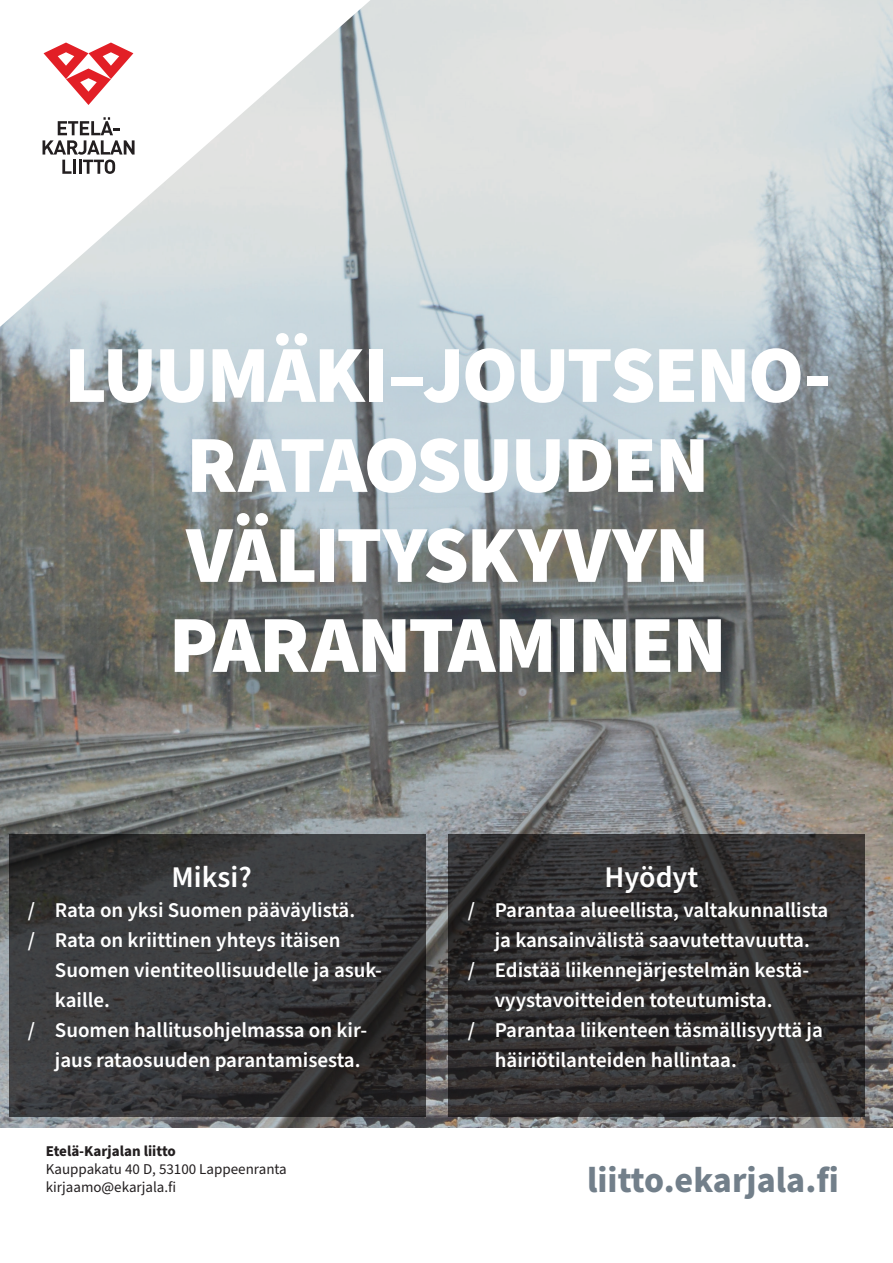
<style>
.page{position:relative;width:893px;height:1263px;background:#fff}
.page>*{position:absolute;margin:0;border:0;box-sizing:border-box;transform-origin:0 0}
.t1{font:900 81px/90px "Source Sans Pro";letter-spacing:-.03em;color:#fff;text-align:center}
.t2{font:700 36px "Source Sans Pro";color:#727f8a}
.t3{font:600 30px "Source Sans Pro";color:#fff}
.t4{font:600 21px "Source Sans Pro";color:#fff}
.t5{font:15px/18px "Source Sans Pro";color:#231f20}
.t6{font:700 15px "Source Sans Pro";color:#231f20}
</style>
<div class="page">
<img style="left:0;top:0;width:893px;height:1128px">
<svg style="left:9px;top:834px;width:416px;height:283px;background:#363637"></svg>
<svg style="left:448px;top:834px;width:417px;height:283px;background:#312f30"></svg>
<svg style="left:0;top:0;width:371px;height:327px"></svg>
<svg style="left:44px;top:43px;width:89px;height:62px"></svg>
<svg style="left:43px;top:117px;width:92px;height:57px"></svg>
<h1 class="t1" style="left:64px;top:332px;width:769px">LUUMÄKI–JOUTSENO-<br>RATAOSUUDEN<br>VÄLITYSKYVYN<br>PARANTAMINEN</h1>
<h3 class="t3" style="left:172px;top:857px;width:82px">Miksi?</h3>
<p class="t4" style="left:28px;top:896px;width:329px">/ Rata on yksi Suomen pääväylistä.</p>
<p class="t4" style="left:28px;top:926px;width:314px">/ Rata on kriittinen yhteys itäisen</p>
<p class="t4" style="left:55px;top:956px;width:329px">Suomen vientiteollisuudelle ja asuk-</p>
<p class="t4" style="left:55px;top:986px;width:57px">kaille.</p>
<p class="t4" style="left:28px;top:1016px;width:341px">/ Suomen hallitusohjelmassa on kir-</p>
<p class="t4" style="left:55px;top:1046px;width:307px">jaus rataosuuden parantamisesta.</p>
<h3 class="t3" style="left:605px;top:857px;width:95px">Hyödyt</h3>
<p class="t4" style="left:468px;top:896px;width:362px">/ Parantaa alueellista, valtakunnallista</p>
<p class="t4" style="left:495px;top:926px;width:317px">ja kansainvälistä saavutettavuutta.</p>
<p class="t4" style="left:468px;top:956px;width:343px">/ Edistää liikennejärjestelmän kestä-</p>
<p class="t4" style="left:495px;top:986px;width:279px">vyystavoitteiden toteutumista.</p>
<p class="t4" style="left:468px;top:1016px;width:357px">/ Parantaa liikenteen täsmällisyyttä ja</p>
<p class="t4" style="left:495px;top:1046px;width:244px">häiriötilanteiden hallintaa.</p>
<p class="t6" style="left:46px;top:1140px;width:132px">Etelä-Karjalan liitto</p>
<p class="t5" style="left:46px;top:1160px;width:242px">Kauppakatu 40 D, 53100 Lappeenranta kirjaamo@ekarjala.fi</p>
<h2 class="t2" style="left:587px;top:1155px;width:253px">liitto.ekarjala.fi</h2>
</div>
